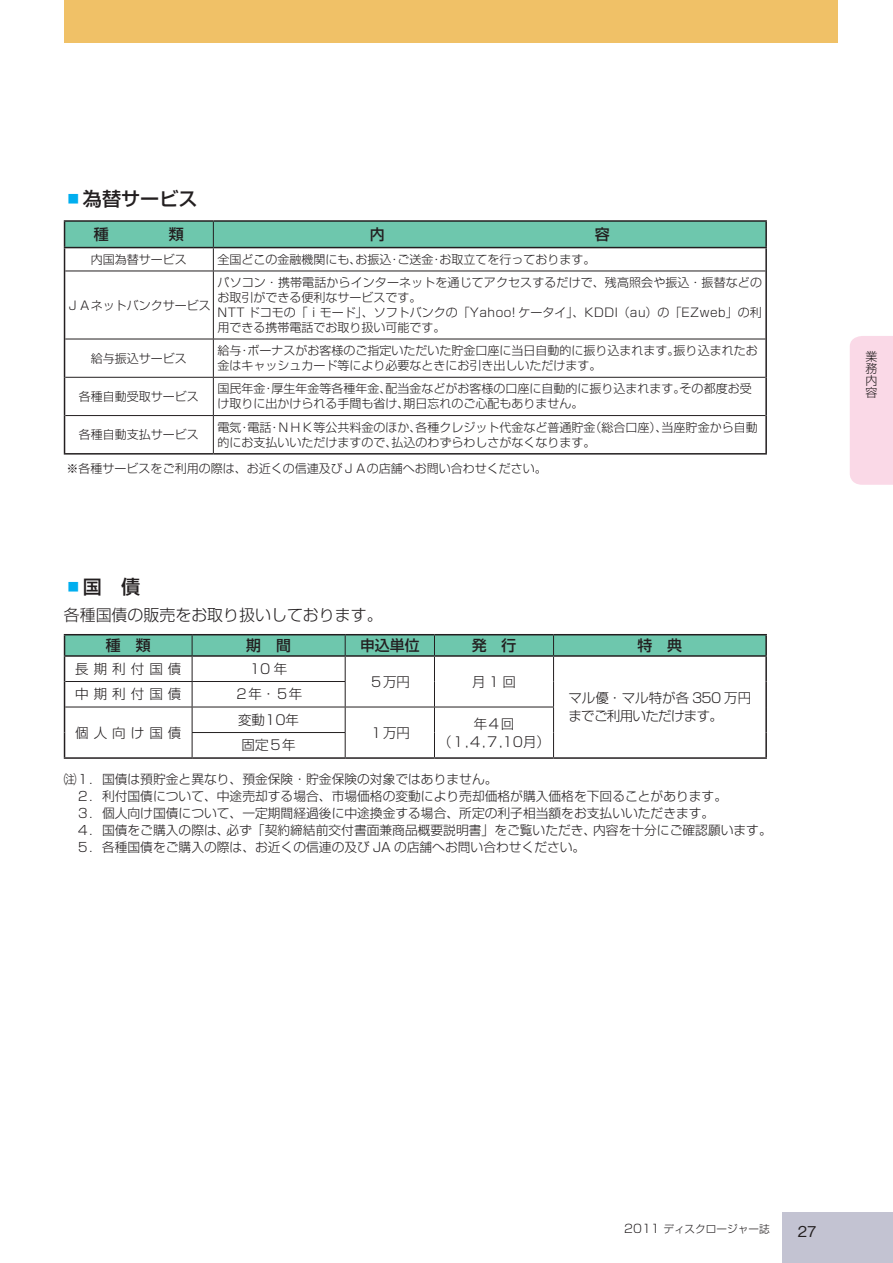
<style>
.page{position:relative;width:893px;height:1263px;background:#fff}
.page>*{position:absolute;margin:0;border:0;box-sizing:border-box;transform-origin:0 0}
.t1{font:500 19.2px "Shin Go Pro";color:#231f20}
.t2{font:300 15.9px "Shin Go Pro";color:#231f20}
.t3{font:500 14.85px "Shin Go Pro";color:#231f20}
.t4{font:500 14.85px "Gothic BBB Pro";color:#231f20}
.t5{font:300 13.5px "Shin Go Pro";color:#231f20}
.t6{font:300 13.5px/18.1px "Shin Go Pro";letter-spacing:-.05em;color:#231f20}
.t7{font:300 12.75px/17px "Shin Go Pro";color:#231f20}
.t8{font:300 12px/15px "Shin Go Pro";color:#231f20}
.t9{font:300 10.65px "Shin Go Pro";color:#231f20}
.s1{color:#00aeef}
.s2{font-size:11.7px}
</style>
<div class="page">
<div style="left:64px;top:0;width:774px;height:43px;background:#f0c167"></div>
<div style="left:782px;top:1212px;width:111px;height:51px;background:#c3c3d2"></div>
<div style="left:850px;top:336px;width:43px;height:149px;background:#fad9e7"></div>
<hr style="left:64px;top:634px;width:128px;height:1px;background:#231f20">
<hr style="left:192px;top:634px;width:153px;height:1px;background:#231f20">
<hr style="left:345px;top:634px;width:89px;height:1px;background:#231f20">
<hr style="left:434px;top:634px;width:120px;height:1px;background:#231f20">
<hr style="left:554px;top:634px;width:213px;height:1px;background:#231f20">
<hr style="left:765px;top:635px;width:2px;height:20px;background:#231f20">
<hr style="left:765px;top:657px;width:2px;height:24px;background:#231f20">
<hr style="left:765px;top:681px;width:2px;height:26px;background:#231f20">
<hr style="left:765px;top:707px;width:2px;height:25px;background:#231f20">
<svg style="left:64px;top:635px;width:702px;height:122px"></svg>
<hr style="left:765px;top:732px;width:2px;height:25px;background:#231f20">
<hr style="left:64px;top:757px;width:128px;height:2px;background:#231f20">
<hr style="left:192px;top:757px;width:153px;height:2px;background:#231f20">
<hr style="left:345px;top:757px;width:89px;height:2px;background:#231f20">
<hr style="left:434px;top:757px;width:120px;height:2px;background:#231f20">
<hr style="left:554px;top:757px;width:213px;height:2px;background:#231f20">
<hr style="left:64px;top:655px;width:128px;height:2px;background:#231f20">
<hr style="left:192px;top:655px;width:153px;height:2px;background:#231f20">
<hr style="left:345px;top:655px;width:89px;height:2px;background:#231f20">
<hr style="left:434px;top:655px;width:120px;height:2px;background:#231f20">
<hr style="left:554px;top:655px;width:213px;height:2px;background:#231f20">
<hr style="left:64px;top:220px;width:149px;height:2px;background:#231f20">
<hr style="left:213px;top:220px;width:554px;height:2px;background:#231f20">
<hr style="left:765px;top:222px;width:2px;height:25px;background:#231f20">
<hr style="left:765px;top:248px;width:2px;height:23px;background:#231f20">
<hr style="left:64px;top:271px;width:1px;height:68px;background:#231f20">
<hr style="left:765px;top:271px;width:2px;height:68px;background:#231f20">
<hr style="left:64px;top:339px;width:1px;height:38px;background:#231f20">
<hr style="left:765px;top:339px;width:2px;height:38px;background:#231f20">
<hr style="left:64px;top:377px;width:1px;height:39px;background:#231f20">
<hr style="left:765px;top:377px;width:2px;height:39px;background:#231f20">
<hr style="left:64px;top:416px;width:1px;height:37px;background:#231f20">
<hr style="left:765px;top:416px;width:2px;height:37px;background:#231f20">
<hr style="left:64px;top:453px;width:149px;height:2px;background:#231f20">
<hr style="left:213px;top:453px;width:554px;height:2px;background:#231f20">
<svg style="left:64px;top:221px;width:702px;height:50px"></svg>
<hr style="left:65px;top:271px;width:148px;height:1px;background:#231f20">
<hr style="left:213px;top:271px;width:552px;height:1px;background:#231f20">
<hr style="left:213px;top:271px;width:1px;height:68px;background:#231f20">
<hr style="left:65px;top:339px;width:148px;height:1px;background:#231f20">
<hr style="left:213px;top:339px;width:552px;height:1px;background:#231f20">
<hr style="left:213px;top:339px;width:1px;height:38px;background:#231f20">
<hr style="left:65px;top:377px;width:148px;height:1px;background:#231f20">
<hr style="left:213px;top:377px;width:552px;height:1px;background:#231f20">
<hr style="left:213px;top:378px;width:1px;height:37px;background:#231f20">
<hr style="left:65px;top:415px;width:148px;height:1px;background:#231f20">
<hr style="left:213px;top:415px;width:552px;height:1px;background:#231f20">
<hr style="left:213px;top:416px;width:1px;height:37px;background:#231f20">
<hr style="left:64px;top:247px;width:149px;height:1px;background:#231f20">
<hr style="left:213px;top:247px;width:554px;height:1px;background:#231f20">
<h1 class="t1" style="left:64px;top:183px;width:135px"><span class="s1">▪</span>為替サービス</h1>
<p class="t8" style="left:91px;top:250px;width:97px">内国為替サービス</p>
<p class="t8" style="left:218px;top:250px;width:379px">全国どこの金融機関にも、お振込・ご送金・お取立てを行っております。</p>
<p class="t8" style="left:67px;top:296px;width:145px">ＪＡネットバンクサービス</p>
<p class="t8" style="left:218px;top:273px;width:546px">パソコン・携帯電話からインターネットを通じてアクセスするだけで、残高照会や振込・振替などのお取引ができる便利なサービスです。<br>NTT ドコモの「ｉモード」、ソフトバンクの「Yahoo! ケータイ」、KDDI（au）の「EZweb」の利用できる携帯電話でお取り扱い可能です。</p>
<p class="t8" style="left:91px;top:349px;width:97px">給与振込サービス</p>
<p class="t8" style="left:218px;top:342px;width:541px">給与・ボーナスがお客様のご指定いただいた貯金口座に当日自動的に振り込まれます。振り込まれたお金はキャッシュカード等により必要なときにお引き出しいただけます。</p>
<p class="t8" style="left:79px;top:387px;width:121px">各種自動受取サービス</p>
<p class="t8" style="left:218px;top:380px;width:535px">国民年金・厚生年金等各種年金、配当金などがお客様の口座に自動的に振り込まれます。その都度お受け取りに出かけられる手間も省け、期日忘れのご心配もありません。</p>
<p class="t8" style="left:79px;top:426px;width:121px">各種自動支払サービス</p>
<p class="t8" style="left:218px;top:418px;width:541px">電気・電話・ＮＨＫ等公共料金のほか、各種クレジット代金など普通貯金（総合口座）、当座貯金から自動的にお支払いいただけますので、払込のわずらわしさがなくなります。</p>
<p class="t8" style="left:67px;top:459px;width:481px">※各種サービスをご利用の際は、お近くの信連及びＪＡの店舗へお問い合わせください。</p>
<h1 class="t1" style="left:64px;top:571px;width:78px"><span class="s1">▪</span>国　債</h1>
<h2 class="t2" style="left:64px;top:602px;width:320px">各種国債の販売をお取り扱いしております。</h2>
<p class="t3" style="left:106px;top:633px;width:46px">種　類</p>
<p class="t3" style="left:246px;top:633px;width:46px">期　間</p>
<p class="t3" style="left:360px;top:633px;width:61px">申込単位</p>
<p class="t3" style="left:472px;top:633px;width:46px">発　行</p>
<p class="t3" style="left:637px;top:633px;width:46px">特　典</p>
<p class="t5" style="left:75px;top:658px;width:108px">長期利付国債</p>
<p class="t5" style="left:250px;top:658px;width:39px">10 年</p>
<p class="t5" style="left:370px;top:670px;width:42px">５万円</p>
<p class="t5" style="left:472px;top:670px;width:45px">月1回</p>
<p class="t6" style="left:568px;top:687px;width:184px">マル優・マル特が各 350 万円までご利用いただけます。</p>
<p class="t5" style="left:75px;top:683px;width:108px">中期利付国債</p>
<p class="t5" style="left:235px;top:683px;width:69px">２年・５年</p>
<p class="t5" style="left:75px;top:721px;width:108px">個人向け国債</p>
<p class="t5" style="left:238px;top:709px;width:62px">変動10年</p>
<p class="t5" style="left:474px;top:712px;width:42px">年４回</p>
<p class="t5" style="left:370px;top:721px;width:42px">１万円</p>
<p class="t5" style="left:242px;top:734px;width:55px">固定５年</p>
<p class="t5" style="left:438px;top:730px;width:113px">（１,４,７,10月）</p>
<p class="t7" style="left:64px;top:769px;width:709px">注１．国債は預貯金と異なり、預金保険・貯金保険の対象ではありません。<br>　２．利付国債について、中途売却する場合、市場価格の変動により売却価格が購入価格を下回ることがあります。<br>　３．個人向け国債について、一定期間経過後に中途換金する場合、所定の利子相当額をお支払いいただきます。<br>　４．国債をご購入の際は、必ず「契約締結前交付書面兼商品概要説明書」をご覧いただき、内容を十分にご確認願います。　５．各種国債をご購入の際は、お近くの信連の及び JA の店舗へお問い合わせください。</p>
<p class="t8" style="left:865px;top:349px;width:13px;line-height:12px;text-align:justify">業務内容</p>
<p class="t9" style="left:624px;top:1220px;width:147px"><span class="s2">2011</span> ディスクロージャー誌</p>
<p class="t4" style="left:798px;top:1220px;width:20px">27</p>
</div>
